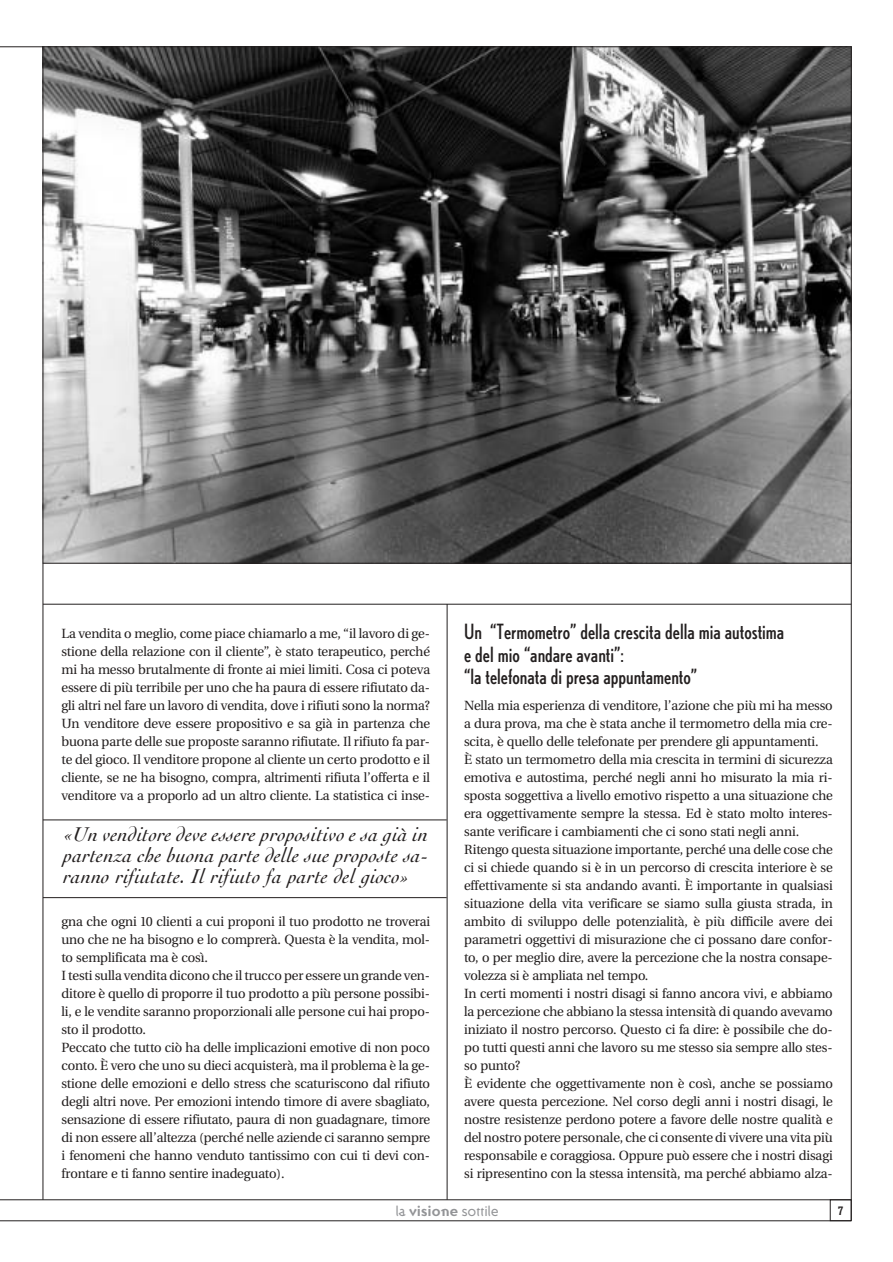
<style>
.page{position:relative;width:893px;height:1262px;background:#fff}
.page>*{position:absolute;margin:0;border:0;box-sizing:border-box;transform-origin:0 0}
.t1{font:italic 21px/21px "Cochin";letter-spacing:.01em;color:#231f1f;text-align:justify}
.t2{font:condensed 21px/22.5px "Nobel";color:#231f1f}
.t3{font:17.25px/18px "Utopia Headline";color:#231f1f}
.t4{font:15px "Ottomat";letter-spacing:-.02em;color:#939497}
.t5{font:700 condensed 12.75px "Akzidenz Grotesk BE";color:#231f1f}
.s1{font-weight:700}
</style>
<div class="page">
<img style="left:44px;top:48px;width:807px;height:515px">
<hr style="left:0;top:47px;width:851px;height:1px;background:#231f1f">
<hr style="left:0;top:1199px;width:851px;height:1px;background:#231f1f">
<hr style="left:851px;top:47px;width:1px;height:1173px;background:#231f1f">
<hr style="left:43px;top:47px;width:1px;height:1152px;background:#231f1f">
<hr style="left:447px;top:604px;width:1px;height:595px;background:#231f1f">
<hr style="left:0;top:1220px;width:851px;height:1px;background:#231f1f">
<div style="left:830px;top:1199px;width:21px;height:21px;border:1px solid #231f1f"></div>
<hr style="left:43px;top:563px;width:808px;height:1px;background:#231f1f">
<hr style="left:43px;top:604px;width:808px;height:1px;background:#231f1f">
<hr style="left:43px;top:897px;width:403px;height:1px;background:#231f1f">
<hr style="left:43px;top:819px;width:403px;height:1px;background:#231f1f">
<p class="t3" style="left:61px;top:623px;width:370px;text-align:justify">La vendita o meglio, come piace chiamarlo a me, “il lavoro di ge&shy;stione della relazione con il cliente”, è stato terapeutico, perché mi ha messo brutalmente di fronte ai miei limiti. Cosa ci poteva essere di più terribile per uno che ha paura di essere rifiutato da&shy;gli altri nel fare un lavoro di vendita, dove i rifiuti sono la norma?<br>Un venditore deve essere propositivo e sa già in partenza che buona parte delle sue proposte saranno rifiutate. Il rifiuto fa par&shy;te del gioco. Il venditore propone al cliente un certo prodotto e il cliente, se ne ha bisogno, compra, altrimenti rifiuta l’offerta e il venditore va a proporlo ad un altro cliente. La statistica ci inse-</p>
<p class="t1" style="left:64px;top:826px;width:366px">«Un venditore deve essere propositivo e sa già in partenza che buona parte delle sue proposte sa&shy;ranno rifiutate. Il rifiuto fa parte del gioco»</p>
<p class="t3" style="left:61px;top:911px;width:370px">gna che ogni 10 clienti a cui proponi il tuo prodotto ne troverai uno che ne ha bisogno e lo comprerà. Questa è la vendita, mol&shy;to semplificata ma è così.<br>I testi sulla vendita dicono che il trucco per essere un grande ven&shy;ditore è quello di proporre il tuo prodotto a più persone possibi&shy;li, e le vendite saranno proporzionali alle persone cui hai propo&shy;sto il prodotto.<br>Peccato che tutto ciò ha delle implicazioni emotive di non poco conto. È vero che uno su dieci acquisterà, ma il problema è la ge&shy;stione delle emozioni e dello stress che scaturiscono dal rifiuto degli altri nove. Per emozioni intendo timore di avere sbagliato, sensazione di essere rifiutato, paura di non guadagnare, timore di non essere all’altezza (perché nelle aziende ci saranno sempre i fenomeni che hanno venduto tantissimo con cui ti devi con&shy;frontare e ti fanno sentire inadeguato).</p>
<p class="t2" style="left:464px;top:623px;width:322px">Un “Termometro” della crescita della mia autostima e del mio “andare avanti”:<br>“la telefonata di presa appuntamento”</p>
<p class="t3" style="left:464px;top:695px;width:370px">Nella mia esperienza di venditore, l’azione che più mi ha messo a dura prova, ma che è stata anche il termometro della mia cre&shy;scita, è quello delle telefonate per prendere gli appuntamenti.<br>È stato un termometro della mia crescita in termini di sicurezza emotiva e autostima, perché negli anni ho misurato la mia ri&shy;sposta soggettiva a livello emotivo rispetto a una situazione che era oggettivamente sempre la stessa. Ed è stato molto interes&shy;sante verificare i cambiamenti che ci sono stati negli anni.<br>Ritengo questa situazione importante, perché una delle cose che ci si chiede quando si è in un percorso di crescita interiore è se effettivamente si sta andando avanti. È importante in qualsiasi situazione della vita verificare se siamo sulla giusta strada, in ambito di sviluppo delle potenzialità, è più difficile avere dei parametri oggettivi di misurazione che ci possano dare confor&shy;to, o per meglio dire, avere la percezione che la nostra consape&shy;volezza si è ampliata nel tempo.<br>In certi momenti i nostri disagi si fanno ancora vivi, e abbiamo la percezione che abbiano la stessa intensità di quando avevamo iniziato il nostro percorso. Questo ci fa dire: è possibile che do&shy;po tutti questi anni che lavoro su me stesso sia sempre allo stes&shy;so punto?<br>È evidente che oggettivamente non è così, anche se possiamo avere questa percezione. Nel corso degli anni i nostri disagi, le nostre resistenze perdono potere a favore delle nostre qualità e del nostro potere personale, che ci consente di vivere una vita più responsabile e coraggiosa. Oppure può essere che i nostri disagi si ripresentino con la stessa intensità, ma perché abbiamo alza-</p>
<p class="t4" style="left:395px;top:1205px;width:105px">la <span class="s1">visione</span> sottile</p>
<p class="t5" style="left:838px;top:1205px;width:7px">7</p>
</div>
